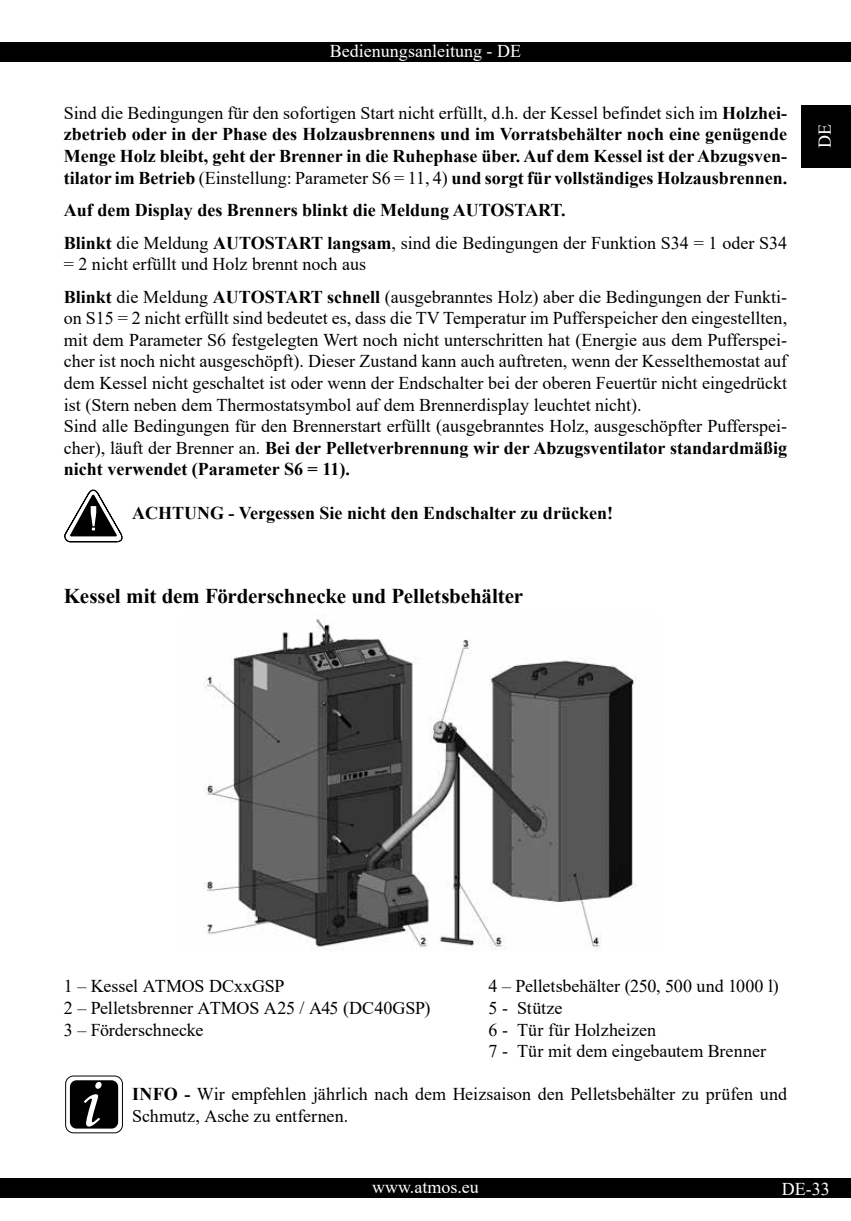
<style>
.page{position:relative;width:851px;height:1221px;background:#fff}
.page>*{position:absolute;margin:0;border:0;box-sizing:border-box;transform-origin:0 0}
.t1{font:700 21px "Times New Roman";letter-spacing:-.005em;color:#000}
.t2{font:18px/21.6px "Times New Roman";color:#000}
.t3{font:700 18px/21.6px "Times New Roman";color:#000;text-align:justify}
.t4{font:18px "Times New Roman";color:#fff}
.s1{font-weight:400}
.s2{font-weight:700}
</style>
<div class="page">
<div style="left:0;top:43px;width:850px;height:19px;background:#000"></div>
<div style="left:801px;top:105px;width:49px;height:62px;background:#000"></div>
<div style="left:0;top:1178px;width:850px;height:20px;background:#000"></div>
<svg style="left:66px;top:1075px;width:56px;height:57px"></svg>
<div style="left:65px;top:1075px;width:58px;height:58px;border:1px solid #000;border-radius:8px"></div>
<div style="left:70px;top:1080px;width:48px;height:48px;background:#000;border-radius:7px"></div>
<svg style="left:84px;top:1082px;width:18px;height:44px"></svg>
<img style="left:204px;top:615px;width:432px;height:336px">
<svg style="left:64px;top:489px;width:59px;height:53px"></svg>
<p class="t4" style="left:330px;top:39px;width:192px">Bedienungsanleitung - DE</p>
<p class="t3" style="left:64px;top:101px;width:724px"><span class="s1">Sind die Bedingungen für den sofortigen Start nicht erfüllt, d.h. der Kessel befindet sich im</span> Holzhei&shy;zbetrieb oder in der Phase des Holzausbrennens und im Vorratsbehälter noch eine genügende Menge Holz bleibt, geht der Brenner in die Ruhephase über. Auf dem Kessel ist der Abzugsven&shy;tilator im Betrieb <span class="s1">(Einstellung: Parameter S6 = 11, 4)</span> und sorgt für vollständiges Holzausbrennen.</p>
<p class="t3" style="left:64px;top:193px;width:724px;line-height:32.4px">Auf dem Display des Brenners blinkt die Meldung AUTOSTART.<br>Blinkt <span class="s1">die Meldung</span> AUTOSTART langsam<span class="s1">, sind die Bedingungen der Funktion S34 = 1 oder S34</span></p>
<p class="t2" style="left:64px;top:247px;width:724px;line-height:32.4px">= 2 nicht erfüllt und Holz brennt noch aus<br><span class="s2">Blinkt</span> die Meldung <span class="s2">AUTOSTART schnell</span> (ausgebranntes Holz) aber die Bedingungen der Funkti-</p>
<p class="t2" style="left:64px;top:307px;width:724px">on S15 = 2 nicht erfüllt sind bedeutet es, dass die TV Temperatur im Pufferspeicher den eingestellten, mit dem Parameter S6 festgelegten Wert noch nicht unterschritten hat (Energie aus dem Pufferspei&shy;cher ist noch nicht ausgeschöpft). Dieser Zustand kann auch auftreten, wenn der Kesselthemostat auf dem Kessel nicht geschaltet ist oder wenn der Endschalter bei der oberen Feuertür nicht eingedrückt ist (Stern neben dem Thermostatsymbol auf dem Brennerdisplay leuchtet nicht).<br>Sind alle Bedingungen für den Brennerstart erfüllt (ausgebranntes Holz, ausgeschöpfter Pufferspei&shy;cher), läuft der Brenner an. <span class="s2">Bei der Pelletverbrennung wir der Abzugsventilator standardmäßig nicht verwendet (Parameter S6 = 11).</span></p>
<p class="t3" style="left:132px;top:501px;width:482px">ACHTUNG - Vergessen Sie nicht den Endschalter zu drücken!</p>
<p class="t1" style="left:64px;top:581px;width:461px">Kessel mit dem Förderschnecke und Pelletsbehälter</p>
<p class="t4" style="left:811px;top:148px;width:25px;rotate:-90deg">DE</p>
<p class="t2" style="left:64px;top:974px;width:222px">1 – Kessel ATMOS DCxxGSP</p>
<p class="t2" style="left:488px;top:974px;width:291px">4 – Pelletsbehälter (250, 500 und 1000 l)</p>
<p class="t2" style="left:64px;top:996px;width:368px">2 – Pelletsbrenner ATMOS A25 / A45 (DC40GSP)</p>
<p class="t2" style="left:488px;top:996px;width:75px">5 - Stütze</p>
<p class="t2" style="left:64px;top:1018px;width:141px">3 – Förderschnecke</p>
<p class="t2" style="left:488px;top:1018px;width:279px">6 - Tür für Holzheizen<br>7 - Tür mit dem eingebautem Brenner</p>
<p class="t2" style="left:132px;top:1082px;width:656px"><span class="s2">INFO -</span> Wir empfehlen jährlich nach dem Heizsaison den Pelletsbehälter zu prüfen und<br>Schmutz, Asche zu entfernen.</p>
<p class="t4" style="left:372px;top:1173px;width:108px">www.atmos.eu</p>
<p class="t4" style="left:781px;top:1175px;width:49px">DE-33</p>
</div>
